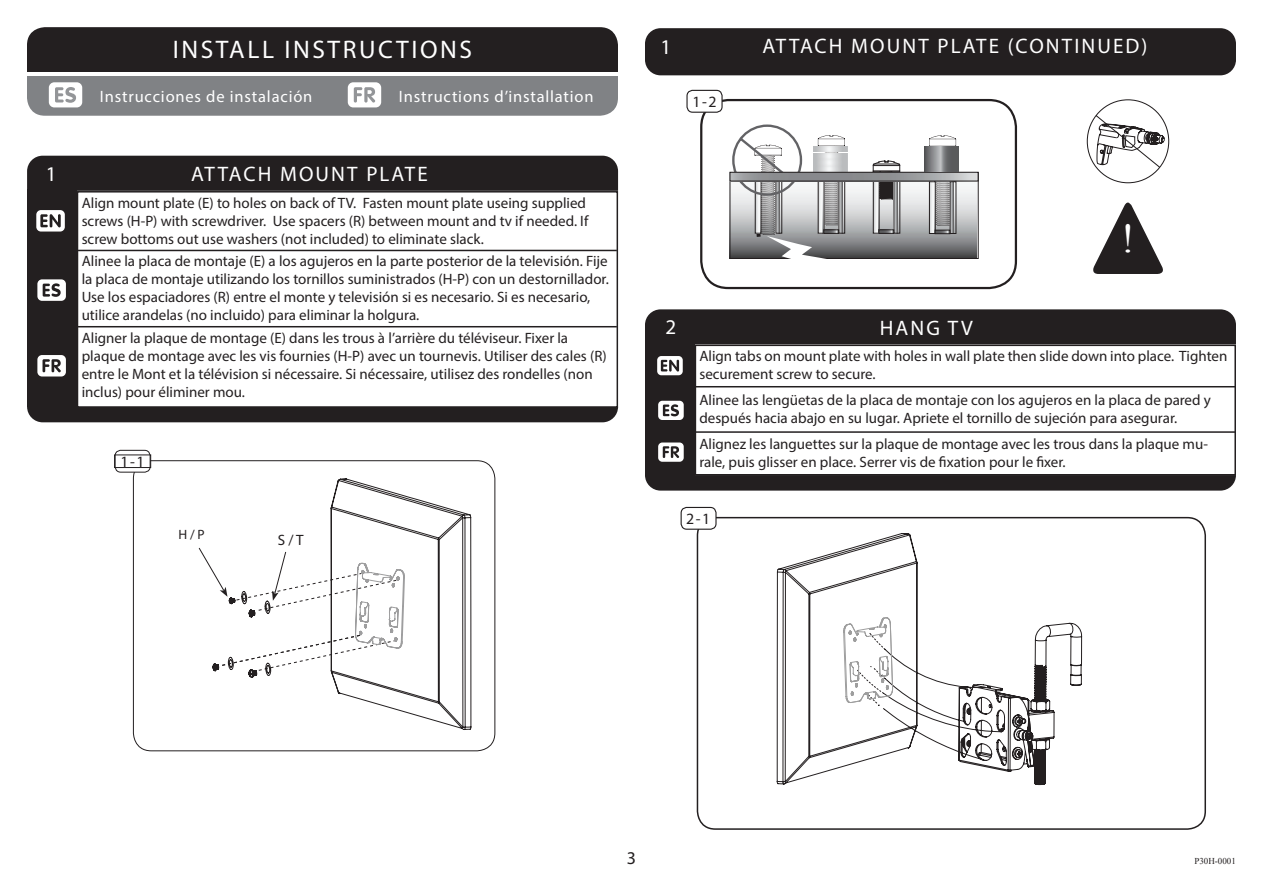
<style>
.page{position:relative;width:1263px;height:893px;background:#fff}
.page>*{position:absolute;margin:0;border:0;box-sizing:border-box;transform-origin:0 0}
.t1{font:40.95px "Times New Roman";color:#fff}
.t2{font:25.5px "Myriad Pro";letter-spacing:.1em;color:#fff}
.t3{font:21px "Myriad Pro";letter-spacing:.1em;color:#fff}
.t4{font:18px "Myriad Pro";color:#231f20}
.t5{font:16.5px "Myriad Pro";letter-spacing:.05em;color:#fff}
.t6{font:15.75px "Myriad Pro";color:#231f20}
.t7{font:15px/18px "Myriad Pro";color:#231f20}
.t8{font:13.5px "Myriad Pro";color:#231f20}
.t9{font:9px "Times New Roman";color:#231f20}
</style>
<div class="page">
<div style="left:645px;top:309px;width:591px;height:35px;background:#231f20"></div>
<div style="left:645px;top:343px;width:49px;height:132px;background:#231f20"></div>
<div style="left:695px;top:345px;width:541px;height:130px;border:2px solid #231f20"></div>
<hr style="left:696px;top:386px;width:540px;height:1px;background:#231f20">
<hr style="left:696px;top:431px;width:540px;height:2px;background:#231f20">
<div style="left:658px;top:401px;width:26px;height:19px;background:#fff;border-radius:4px"></div>
<svg style="left:663px;top:404px;width:16px;height:12px"></svg>
<div style="left:658px;top:442px;width:26px;height:20px;background:#fff;border-radius:4px"></div>
<svg style="left:663px;top:446px;width:16px;height:12px"></svg>
<svg style="left:657px;top:356px;width:26px;height:19px"></svg>
<svg style="left:661px;top:360px;width:18px;height:12px"></svg>
<svg style="left:645px;top:475px;width:591px;height:16px"></svg>
<div style="left:697px;top:517px;width:509px;height:313px;border:2px solid #231f20;border-radius:18px"></div>
<div style="left:681px;top:507px;width:35px;height:22px;background:#fff;border-radius:6px"></div>
<div style="left:680px;top:507px;width:36px;height:23px;border:1px solid #231f20;border-radius:6px"></div>
<svg style="left:777px;top:533px;width:305px;height:253px"></svg>
<div style="left:27px;top:50px;width:591px;height:66px;background:#808285;border-radius:18px"></div>
<div style="left:27px;top:27px;width:591px;height:45px;background:#231f20;border-radius:18px"></div>
<div style="left:27px;top:50px;width:591px;height:22px;background:#231f20"></div>
<hr style="left:27px;top:72px;width:591px;height:3px;background:#fff">
<div style="left:49px;top:82px;width:33px;height:25px;background:#fff;border-radius:5px"></div>
<svg style="left:55px;top:87px;width:21px;height:16px"></svg>
<div style="left:348px;top:82px;width:33px;height:25px;background:#fff;border-radius:5px"></div>
<svg style="left:354px;top:87px;width:21px;height:16px"></svg>
<div style="left:27px;top:156px;width:591px;height:35px;background:#231f20"></div>
<div style="left:27px;top:189px;width:50px;height:218px;background:#231f20"></div>
<div style="left:77px;top:191px;width:541px;height:217px;border:2px solid #231f20"></div>
<hr style="left:78px;top:250px;width:539px;height:1px;background:#231f20">
<hr style="left:78px;top:326px;width:539px;height:1px;background:#231f20">
<div style="left:37px;top:279px;width:29px;height:22px;background:#fff;border-radius:5px"></div>
<svg style="left:43px;top:283px;width:18px;height:14px"></svg>
<div style="left:37px;top:355px;width:29px;height:21px;background:#fff;border-radius:5px"></div>
<svg style="left:43px;top:359px;width:18px;height:13px"></svg>
<div style="left:36px;top:210px;width:29px;height:22px;background:#fff;border-radius:5px"></div>
<svg style="left:40px;top:214px;width:21px;height:13px"></svg>
<div style="left:27px;top:407px;width:591px;height:15px;background:#231f20"></div>
<div style="left:133px;top:460px;width:362px;height:291px;border:1px solid #231f20;border-radius:18px"></div>
<div style="left:115px;top:450px;width:35px;height:22px;background:#fff;border-radius:6px"></div>
<div style="left:115px;top:450px;width:35px;height:22px;border:1px solid #231f20;border-radius:6px"></div>
<div style="left:114px;top:455px;width:37px;height:13px;border:1px solid #231f20"></div>
<svg style="left:1086px;top:99px;width:84px;height:85px"></svg>
<svg style="left:1093px;top:202px;width:70px;height:72px"></svg>
<div style="left:700px;top:99px;width:317px;height:190px;border:2px solid #231f20;border-radius:27px"></div>
<div style="left:687px;top:90px;width:35px;height:22px;background:#fff;border-radius:6px"></div>
<div style="left:686px;top:90px;width:37px;height:23px;border:1px solid #231f20;border-radius:6px"></div>
<img style="left:845px;top:181px;width:131px;height:76px">
<div style="left:730px;top:172px;width:248px;height:87px;border:1px solid #231f20"></div>
<svg style="left:873px;top:161px;width:27px;height:39px"></svg>
<img style="left:875px;top:183px;width:2px;height:49px">
<div style="left:873px;top:181px;width:6px;height:53px;border:1px solid #231f20"></div>
<img style="left:895px;top:183px;width:3px;height:49px">
<div style="left:879px;top:230px;width:15px;height:3px;border:1px solid #231f20"></div>
<svg style="left:731px;top:124px;width:114px;height:135px"></svg>
<img style="left:732px;top:174px;width:244px;height:5px">
<div style="left:730px;top:172px;width:248px;height:9px;border:1px solid #231f20"></div>
<svg style="left:929px;top:135px;width:27px;height:99px"></svg>
<div style="left:935px;top:230px;width:15px;height:4px;border:1px solid #231f20"></div>
<img style="left:925px;top:146px;width:33px;height:26px">
<div style="left:645px;top:28px;width:591px;height:47px;background:#231f20"></div>
<hr style="left:695px;top:60px;width:541px;height:1px;background:#231f20">
<svg style="left:843px;top:617px;width:50px;height:86px"></svg>
<svg style="left:198px;top:478px;width:273px;height:252px"></svg>
<p class="t2" style="left:173px;top:34px;width:301px">INSTALL INSTRUCTIONS</p>
<p class="t5" style="left:100px;top:86px;width:214px">Instrucciones de instalación</p>
<p class="t5" style="left:399px;top:86px;width:196px">Instructions d’installation</p>
<p class="t3" style="left:46px;top:161px;width:12px">1</p>
<p class="t3" style="left:191px;top:161px;width:238px">ATTACH MOUNT PLATE</p>
<p class="t7" style="left:82px;top:193px;width:508px">Align mount plate (E) to holes on back of TV. Fasten mount plate useing supplied screws (H-P) with screwdriver. Use spacers (R) between mount and tv if needed. If screw bottoms out use washers (not included) to eliminate slack.</p>
<p class="t7" style="left:82px;top:251px;width:529px">Alinee la placa de montaje (E) a los agujeros en la parte posterior de la televisión. Fije la placa de montaje utilizando los tornillos suministrados (H-P) con un destornillador.<br>Use los espaciadores (R) entre el monte y televisión si es necesario. Si es necesario, utilice arandelas (no incluido) para eliminar la holgura.</p>
<p class="t7" style="left:82px;top:329px;width:526px">Aligner la plaque de montage (E) dans les trous à l’arrière du téléviseur. Fixer la plaque de montage avec les vis fournies (H-P) avec un tournevis. Utiliser des cales (R) entre le Mont et la télévision si nécessaire. Si nécessaire, utilisez des rondelles (non inclus) pour éliminer mou.</p>
<p class="t6" style="left:121px;top:452px;width:26px">1-1</p>
<p class="t8" style="left:178px;top:526px;width:28px">H / P</p>
<p class="t7" style="left:278px;top:531px;width:27px">S / T</p>
<p class="t3" style="left:660px;top:34px;width:12px">1</p>
<p class="t3" style="left:762px;top:33px;width:387px">ATTACH MOUNT PLATE (CONTINUED)</p>
<p class="t6" style="left:692px;top:92px;width:26px">1-2</p>
<p class="t3" style="left:665px;top:314px;width:12px">2</p>
<p class="t3" style="left:880px;top:315px;width:95px">HANG TV</p>
<p class="t1" style="left:1121px;top:211px;width:15px">!</p>
<p class="t7" style="left:699px;top:347px;width:529px">Align tabs on mount plate with holes in wall plate then slide down into place. Tighten securement screw to secure.</p>
<p class="t7" style="left:699px;top:391px;width:513px">Alinee las lengüetas de la placa de montaje con los agujeros en la placa de pared y después hacia abajo en su lugar. Apriete el tornillo de sujeción para asegurar.</p>
<p class="t7" style="left:699px;top:434px;width:510px">Alignez les languettes sur la plaque de montage avec les trous dans la plaque mu&shy;rale, puis glisser en place. Serrer vis de fixation pour le fixer.</p>
<p class="t6" style="left:686px;top:509px;width:26px">2-1</p>
<p class="t4" style="left:627px;top:846px;width:11px">3</p>
<p class="t9" style="left:1194px;top:855px;width:43px">P30H-0001</p>
</div>
